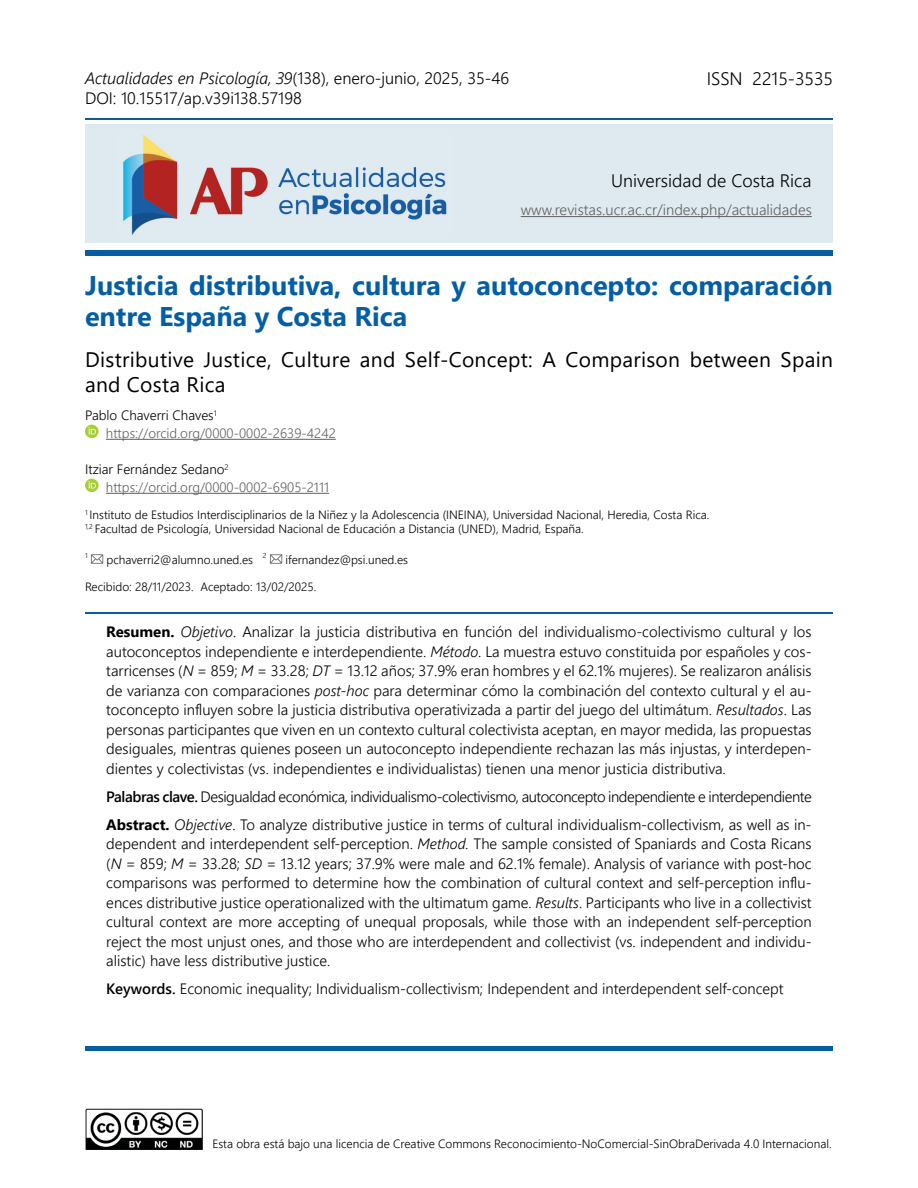
<style>
.page{position:relative;width:918px;height:1188px;background:#fff}
.page>*{position:absolute;margin:0;border:0;box-sizing:border-box;transform-origin:0 0}
.t1{font:700 27px/31.5px "Segoe UI";color:#035ea5}
.t2{font:21px/25.2px "Segoe UI";letter-spacing:.015em;color:#000}
.t3{font:300 18px "Segoe UI";color:#000}
.t4{font:300 16.5px "Segoe UI";color:#000}
.t5{font:300 15px/19.5px "Segoe UI";color:#000;text-align:justify}
.t6{font:300 15px/28px "Segoe UI";letter-spacing:-.03em;color:#000}
.t7{font:300 15px "Segoe UI";color:#616161}
.t8{font:300 13.5px/18px "Segoe UI";color:#616161}
.t9{font:300 12px/14.4px "Segoe UI";color:#000}
.t10{font:300 7.05px "Segoe UI";color:#000}
.s1{font-style:italic}
.s2{color:#000}
.s3{font-weight:700}
.s4{font-weight:600}
</style>
<div class="page">
<img style="left:85px;top:1108px;width:118px;height:41px">
<hr style="left:85px;top:118px;width:748px;height:2px;background:#035ea5">
<div style="left:85px;top:250px;width:748px;height:5px;background:#035ea5"></div>
<div style="left:85px;top:125px;width:748px;height:118px;background:#dfeaf0"></div>
<img style="left:123px;top:134px;width:324px;height:101px">
<hr style="left:521px;top:216px;width:291px;height:1px;background:#616161">
<hr style="left:106px;top:439px;width:230px;height:1px;background:#616161">
<hr style="left:106px;top:493px;width:223px;height:1px;background:#616161">
<svg style="left:85px;top:425px;width:14px;height:13px"></svg>
<svg style="left:89px;top:427px;width:7px;height:7px"></svg>
<svg style="left:85px;top:479px;width:14px;height:13px"></svg>
<svg style="left:89px;top:481px;width:7px;height:7px"></svg>
<svg style="left:91px;top:554px;width:12px;height:10px"></svg>
<svg style="left:270px;top:554px;width:12px;height:10px"></svg>
<hr style="left:85px;top:612px;width:748px;height:1px;background:#035ea5">
<div style="left:85px;top:1046px;width:748px;height:5px;background:#035ea5"></div>
<p class="t4" style="left:85px;top:63px;width:426px"><span class="s1">Actualidades en Psicología, 39</span>(138), enero-junio, 2025, 35-46</p>
<p class="t3" style="left:707px;top:62px;width:128px">ISSN 2215-3535</p>
<p class="t4" style="left:85px;top:83px;width:218px">DOI: 10.15517/ap.v39i138.57198</p>
<p class="t3" style="left:611px;top:163px;width:202px">Universidad de Costa Rica</p>
<p class="t7" style="left:521px;top:196px;width:293px">www.revistas.ucr.ac.cr/index.php/actualidades</p>
<h1 class="t1" style="left:85px;top:267px;width:749px">Justicia distributiva, cultura y autoconcepto: comparación entre España y Costa Rica</h1>
<h2 class="t2" style="left:85px;top:345px;width:749px">Distributive Justice, Culture and Self-Concept: A Comparison between Spain and Costa Rica</h2>
<p class="t8" style="left:106px;top:405px;width:231px;text-indent:-21px"><span class="s2">Pablo Chaverri Chaves</span><sup>1 </sup>https://orcid.org/0000-0002-2639-4242</p>
<p class="t8" style="left:106px;top:459px;width:225px;text-indent:-21px"><span class="s2">Itziar Fernández Sedano</span><sup>2 </sup>https://orcid.org/0000-0002-6905-2111</p>
<p class="t9" style="left:85px;top:506px;width:626px"><sup>1</sup> Instituto de Estudios Interdisciplinarios de la Niñez y la Adolescencia (INEINA), Universidad Nacional, Heredia, Costa Rica.<br><sup>1,2</sup> Facultad de Psicología, Universidad Nacional de Educación a Distancia (UNED), Madrid, España.</p>
<p class="t10" style="left:85px;top:549px;width:4px">1</p>
<p class="t9" style="left:107px;top:551px;width:162px">pchaverri2@alumno.uned.es <sup>2</sup></p>
<p class="t9" style="left:286px;top:551px;width:124px">ifernandez@psi.uned.es</p>
<p class="t9" style="left:85px;top:578px;width:233px">Recibido: 28/11/2023. Aceptado: 13/02/2025.</p>
<p class="t5" style="left:106px;top:621px;width:707px"><span class="s3">Resumen.</span> <span class="s1">Objetivo</span>. Analizar la justicia distributiva en función del individualismo-colectivismo cultural y los autoconceptos independiente e interdependiente. <span class="s1">Método</span>. La muestra estuvo constituida por españoles y cos&shy;tarricenses (<span class="s1">N</span> = 859; <span class="s1">M</span> = 33.28; <span class="s1">DT</span> = 13.12 años; 37.9% eran hombres y el 62.1% mujeres). Se realizaron análisis de varianza con comparaciones <span class="s1">post-hoc</span> para determinar cómo la combinación del contexto cultural y el au&shy;toconcepto influyen sobre la justicia distributiva operativizada a partir del juego del ultimátum. <span class="s1">Resultados</span>. Las personas participantes que viven en un contexto cultural colectivista aceptan, en mayor medida, las propuestas desiguales, mientras quienes poseen un autoconcepto independiente rechazan las más injustas, y interdepen&shy;dientes y colectivistas (vs. independientes e individualistas) tienen una menor justicia distributiva.</p>
<p class="t6" style="left:106px;top:781px;width:707px"><span class="s4">Palabras clave.</span> Desigualdad económica, individualismo-colectivismo, autoconcepto independiente e interdependiente<br><span class="s3">Abstract.</span> <span class="s1">Objective</span>. To analyze distributive justice in terms of cultural individualism-collectivism, as well as in-</p>
<p class="t5" style="left:106px;top:833px;width:707px">dependent and interdependent self-perception. <span class="s1">Method.</span> The sample consisted of Spaniards and Costa Ricans (<span class="s1">N</span> = 859; <span class="s1">M</span> = 33.28; <span class="s1">SD</span> = 13.12 years; 37.9% were male and 62.1% female). Analysis of variance with post-hoc comparisons was performed to determine how the combination of cultural context and self-perception influ&shy;ences distributive justice operationalized with the ultimatum game. <span class="s1">Results</span>. Participants who live in a collectivist cultural context are more accepting of unequal proposals, while those with an independent self-perception reject the most unjust ones, and those who are interdependent and collectivist (vs. independent and individu&shy;alistic) have less distributive justice.</p>
<p class="t5" style="left:106px;top:978px;width:679px"><span class="s4">Keywords.</span> Economic inequality; Individualism-collectivism; Independent and interdependent self-concept</p>
<p class="t9" style="left:212px;top:1135px;width:621px">Esta obra está bajo una licencia de Creative Commons Reconocimiento-NoComercial-SinObraDerivada 4.0 Internacional.</p>
</div>
